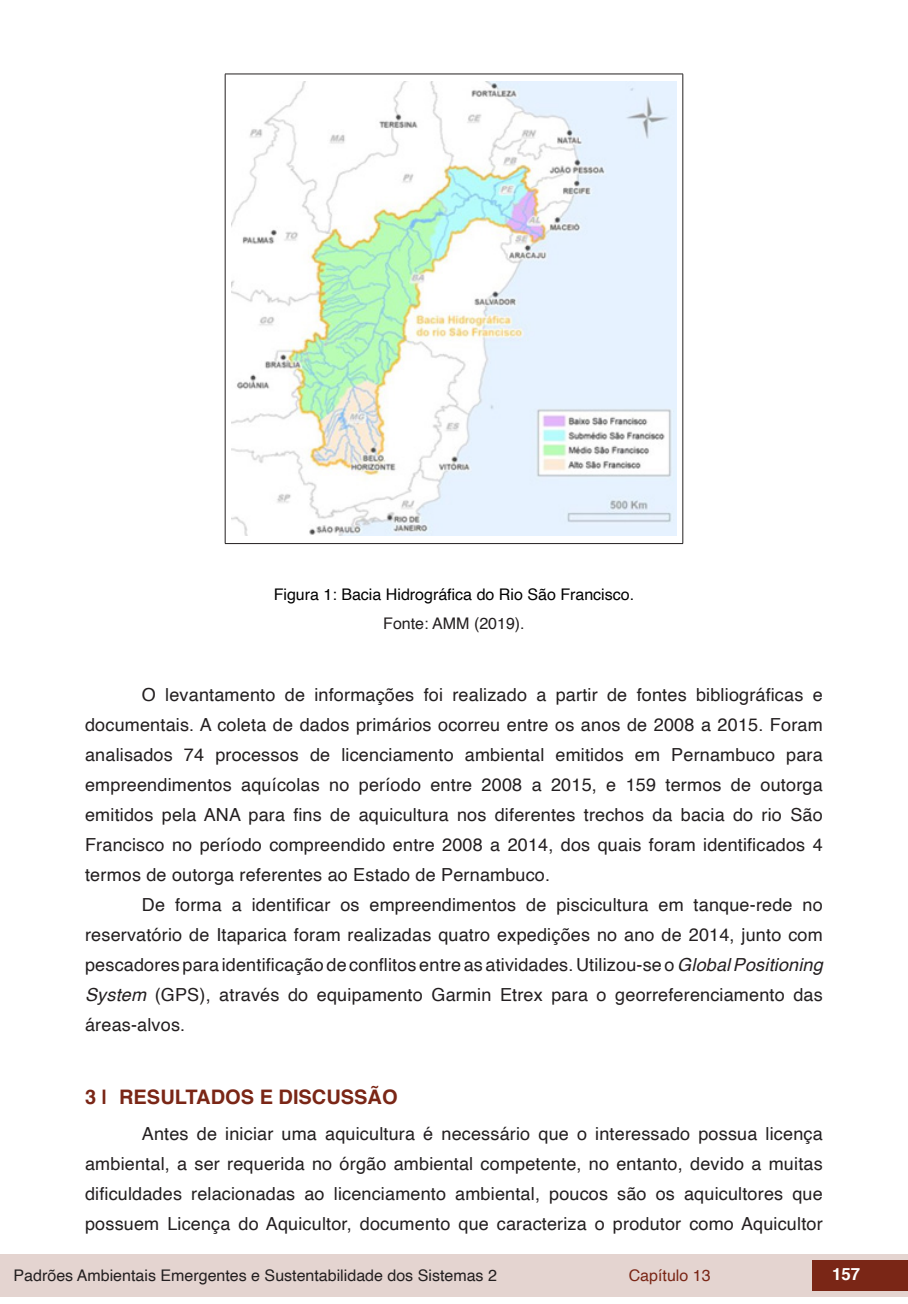
<style>
.page{position:relative;width:908px;height:1304px;background:#fff}
.page>*{position:absolute;margin:0;border:0;box-sizing:border-box;transform-origin:0 0}
.t1{font:700 20px "Helvetica";color:#7a2616}
.txt{font:18px/30px "Helvetica";letter-spacing:.01em;color:#231f20;text-align:justify}
.t2{font:700 16.8px "Helvetica";color:#fff}
.fonte_tab_gra_imag{font:16px "Helvetica";color:#231f20}
.info_tab_graf_imag{font:16px "Helvetica";color:#000}
.t3{font:16px "Helvetica";color:#7a2616}
.s1{font-style:italic}
</style>
<div class="page">
<div style="left:0;top:1254px;width:906px;height:43px;background:#e4d4d0"></div>
<div style="left:812px;top:1261px;width:95px;height:30px;background:#7a2616"></div>
<hr style="left:225px;top:74px;width:457px;height:1px;background:#231f20">
<hr style="left:225px;top:74px;width:1px;height:469px;background:#231f20">
<hr style="left:682px;top:74px;width:1px;height:469px;background:#231f20">
<hr style="left:225px;top:543px;width:457px;height:1px;background:#231f20">
<img style="left:231px;top:82px;width:445px;height:454px">
<p class="info_tab_graf_imag" style="left:273px;top:582px;width:362px">Figura 1: Bacia Hidrográfica do Rio São Francisco.</p>
<p class="fonte_tab_gra_imag" style="left:383px;top:611px;width:143px">Fonte: AMM (2019).</p>
<p class="txt" style="left:85px;top:680px;width:738px;text-indent:57px">O levantamento de informações foi realizado a partir de fontes bibliográficas e documentais. A coleta de dados primários ocorreu entre os anos de 2008 a 2015. Foram analisados 74 processos de licenciamento ambiental emitidos em Pernambuco para empreendimentos aquícolas no período entre 2008 a 2015, e 159 termos de outorga emitidos pela ANA para fins de aquicultura nos diferentes trechos da bacia do rio São Francisco no período compreendido entre 2008 a 2014, dos quais foram identificados 4 termos de outorga referentes ao Estado de Pernambuco.</p>
<p class="txt" style="left:85px;top:890px;width:738px;text-indent:57px">De forma a identificar os empreendimentos de piscicultura em tanque-rede no reservatório de Itaparica foram realizadas quatro expedições no ano de 2014, junto com pescadores para identificação de conflitos entre as atividades. Utilizou-se o <span class="s1">Global Positioning System</span> (GPS), através do equipamento Garmin Etrex para o georreferenciamento das áreas-alvos.</p>
<p class="t1" style="left:85px;top:1081px;width:314px">3 | RESULTADOS E DISCUSSÃO</p>
<p class="txt" style="left:85px;top:1119px;width:738px;text-indent:57px">Antes de iniciar uma aquicultura é necessário que o interessado possua licença ambiental, a ser requerida no órgão ambiental competente, no entanto, devido a muitas dificuldades relacionadas ao licenciamento ambiental, poucos são os aquicultores que possuem Licença do Aquicultor, documento que caracteriza o produtor como Aquicultor</p>
<p class="fonte_tab_gra_imag" style="left:14px;top:1263px;width:484px">Padrões Ambientais Emergentes e Sustentabilidade dos Sistemas 2</p>
<p class="t3" style="left:628px;top:1263px;width:83px">Capítulo 13</p>
<p class="t2" style="left:831px;top:1261px;width:30px">157</p>
</div>
